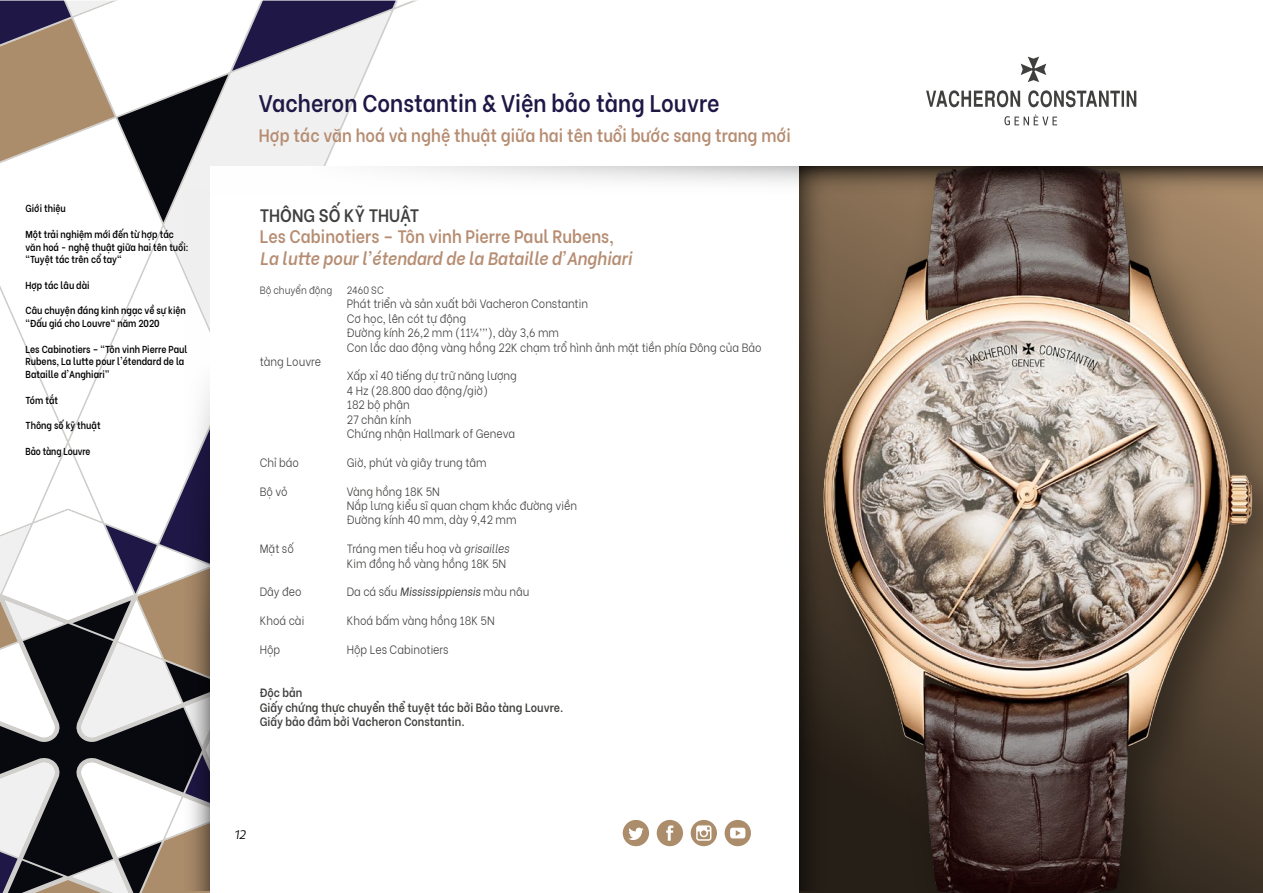
<style>
.page{position:relative;width:1263px;height:893px;background:#fff}
.page>*{position:absolute;margin:0;border:0;box-sizing:border-box;transform-origin:0 0}
.t1{font:600 24px "Be Vietnam";color:#1f1745;scale:.9 1}
.t2{font:600 18px "Be Vietnam";color:#b68d72;scale:.9 1}
.t3{font:italic 600 18px "Be Vietnam";color:#b68d72;scale:.9 1}
.t4{font:600 18px "Be Vietnam";color:#40403f;scale:.9 1}
.t5{font:italic 12.75px "Prelo";color:#000}
.t6{font:300 12px "Be Vietnam";color:#40403f;scale:.9 1}
.t7{font:600 12px "Be Vietnam";color:#40403f;scale:.9 1}
.t8{font:italic 12px "Be Vietnam";color:#40403f;scale:.9 1}
.t9{font:300 10.5px "Be Vietnam";color:#40403f;scale:.9 1}
.t10{font:600 10.05px/12.8px "Be Vietnam";color:#000;scale:.87 1}
.t11{font:600 10.05px "Be Vietnam";color:#000;scale:.84 1}
.s1{font-style:italic}
.s2{font-weight:300;font-style:normal}
</style>
<div class="page">
<svg style="left:0;top:746px;width:163px;height:8px"></svg>
<svg style="left:0;top:754px;width:210px;height:139px"></svg>
<svg style="left:0;top:290px;width:163px;height:456px"></svg>
<svg style="left:0;top:1px;width:396px;height:221px"></svg>
<svg style="left:926px;top:57px;width:210px;height:68px"></svg>
<svg style="left:163px;top:190px;width:47px;height:701px"></svg>
<div style="left:210px;top:166px;width:1052px;height:727px;background:#fff"></div>
<svg style="left:385px;top:166px;width:414px;height:17px"></svg>
<svg style="left:623px;top:820px;width:26px;height:26px"></svg>
<svg style="left:657px;top:820px;width:26px;height:26px"></svg>
<svg style="left:725px;top:820px;width:26px;height:26px"></svg>
<svg style="left:691px;top:820px;width:26px;height:26px"></svg>
<img style="left:799px;top:214px;width:464px;height:679px">
<svg style="left:847px;top:166px;width:416px;height:48px;background:#6a5647"></svg>
<svg style="left:799px;top:166px;width:48px;height:725px;background:#473a2c"></svg>
<p class="t10" style="left:26px;top:201px;width:48px">Giới thiệu</p>
<p class="t10" style="left:26px;top:227px;width:189px">Một trải nghiệm mới đến từ hợp tác văn hoá - nghệ thuật giữa hai tên tuổi: “Tuyệt tác trên cổ tay"</p>
<p class="t10" style="left:26px;top:278px;width:75px">Hợp tác lâu dài</p>
<p class="t10" style="left:26px;top:303px;width:186px">Câu chuyện đáng kinh ngạc về sự kiện “Đấu giá cho Louvre" năm 2020</p>
<p class="t10" style="left:26px;top:341px;width:188px">Les Cabinotiers – “Tôn vinh Pierre Paul<br>Rubens, La lutte pour l'étendard de la<br>Bataille d'Anghiari”</p>
<p class="t10" style="left:26px;top:392px;width:39px">Tóm tắt</p>
<p class="t10" style="left:26px;top:418px;width:88px">Thông số kỹ thuật</p>
<p class="t11" style="left:26px;top:442px;width:79px">Bảo tàng Louvre</p>
<h1 class="t1" style="left:259px;top:84px;width:513px">Vacheron Constantin &amp; Viện bảo tàng Louvre</h1>
<h2 class="t2" style="left:259px;top:121px;width:592px">Hợp tác văn hoá và nghệ thuật giữa hai tên tuổi bước sang trang mới</h2>
<p class="t4" style="left:260px;top:200px;width:179px">THÔNG SỐ KỸ THUẬT</p>
<p class="t2" style="left:260px;top:222px;width:395px">Les Cabinotiers – Tôn vinh Pierre Paul Rubens,</p>
<p class="t3" style="left:260px;top:243px;width:415px">La lutte pour l'étendard de la Bataille d'Anghiari</p>
<p class="t9" style="left:260px;top:281px;width:82px">Bộ chuyển động</p>
<p class="t9" style="left:347px;top:281px;width:43px">2460 SC</p>
<p class="t6" style="left:347px;top:294px;width:269px">Phát triển và sản xuất bởi Vacheron Constantin</p>
<p class="t6" style="left:347px;top:308px;width:134px">Cơ học, lên cót tự động</p>
<p class="t6" style="left:347px;top:323px;width:237px">Đường kính 26,2 mm (11¼’’’), dày 3,6 mm</p>
<p class="t6" style="left:347px;top:337px;width:462px">Con lắc dao động vàng hồng 22K chạm trổ hình ảnh mặt tiền phía Đông của Bảo</p>
<p class="t6" style="left:260px;top:352px;width:70px">tàng Louvre</p>
<p class="t6" style="left:347px;top:366px;width:191px">Xấp xỉ 40 tiếng dự trữ năng lượng</p>
<p class="t6" style="left:347px;top:380px;width:159px">4 Hz (28.800 dao động/giờ)</p>
<p class="t6" style="left:347px;top:395px;width:71px">182 bộ phận</p>
<p class="t6" style="left:347px;top:409px;width:73px">27 chân kính</p>
<p class="t6" style="left:347px;top:424px;width:189px">Chứng nhận Hallmark of Geneva</p>
<p class="t6" style="left:260px;top:452px;width:45px">Chỉ báo</p>
<p class="t6" style="left:347px;top:452px;width:157px">Giờ, phút và giây trung tâm</p>
<p class="t6" style="left:260px;top:481px;width:32px">Bộ vỏ</p>
<p class="t6" style="left:347px;top:481px;width:105px">Vàng hồng 18K 5N</p>
<p class="t6" style="left:347px;top:496px;width:257px">Nắp lưng kiểu sĩ quan chạm khắc đường viền</p>
<p class="t6" style="left:347px;top:510px;width:190px">Đường kính 40 mm, dày 9,42 mm</p>
<p class="t6" style="left:260px;top:539px;width:39px">Mặt số</p>
<p class="t6" style="left:347px;top:539px;width:182px">Tráng men tiểu hoạ và <span class="s1">grisailles</span></p>
<p class="t6" style="left:347px;top:553px;width:179px">Kim đồng hồ vàng hồng 18K 5N</p>
<p class="t6" style="left:260px;top:582px;width:48px">Dây đeo</p>
<p class="t8" style="left:347px;top:582px;width:204px"><span class="s2">Da cá sấu</span> Mississippiensis <span class="s2">màu nâu</span></p>
<p class="t6" style="left:260px;top:611px;width:51px">Khoá cài</p>
<p class="t6" style="left:347px;top:611px;width:166px">Khoá bấm vàng hồng 18K 5N</p>
<p class="t6" style="left:260px;top:640px;width:24px">Hộp</p>
<p class="t6" style="left:347px;top:640px;width:115px">Hộp Les Cabinotiers</p>
<p class="t7" style="left:260px;top:683px;width:49px">Độc bản</p>
<p class="t7" style="left:260px;top:697px;width:339px">Giấy chứng thực chuyển thể tuyệt tác bởi Bảo tàng Louvre.</p>
<p class="t7" style="left:260px;top:712px;width:229px">Giấy bảo đảm bởi Vacheron Constantin.</p>
<p class="t5" style="left:234px;top:826px;width:13px">12</p>
</div>
